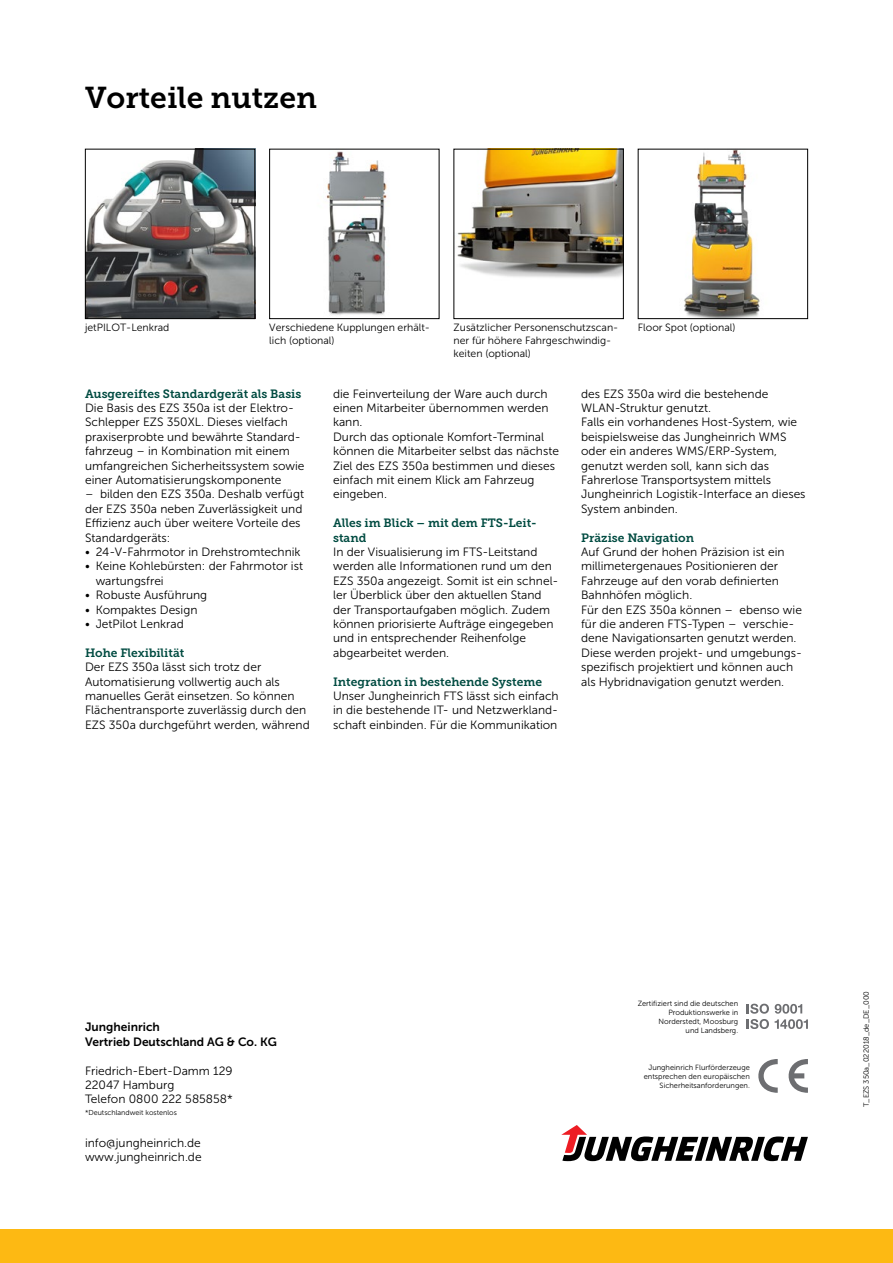
<style>
.page{position:relative;width:893px;height:1263px;background:#fff}
.page>*{position:absolute;margin:0;border:0;box-sizing:border-box;transform-origin:0 0}
.t1{font:30px "Museo JH Slab 700";color:#000}
.t2{font:12px/14.4px "Museo JH Sans 300";color:#000}
.t3{font:12px/14.4px "Museo JH Slab 700";color:#004b41}
.t4{font:12px/14.4px "Museo JH Sans 700";color:#000}
.t5{font:10.5px/12.8px "Museo JH Sans 300";color:#000}
.t6{font:7.5px/9px "Museo JH Sans 300";color:#000;text-align:right}
.t7{font:7.2px "Museo JH Sans 300";color:#000}
</style>
<div class="page">
<div style="left:0;top:1229px;width:893px;height:34px;background:#fdb913"></div>
<svg style="left:561px;top:1125px;width:247px;height:36px"></svg>
<img style="left:87px;top:151px;width:166px;height:166px">
<div style="left:85px;top:149px;width:170px;height:170px;border:1px solid #000"></div>
<img style="left:326px;top:151px;width:61px;height:165px">
<div style="left:269px;top:149px;width:170px;height:170px;border:1px solid #000"></div>
<img style="left:457px;top:151px;width:165px;height:127px">
<div style="left:454px;top:149px;width:170px;height:170px;border:1px solid #000"></div>
<img style="left:684px;top:151px;width:76px;height:166px">
<div style="left:638px;top:149px;width:170px;height:170px;border:1px solid #000"></div>
<svg style="left:758px;top:1059px;width:50px;height:34px"></svg>
<svg style="left:747px;top:1004px;width:22px;height:25px"></svg>
<svg style="left:775px;top:1004px;width:33px;height:25px"></svg>
<h1 class="t1" style="left:85px;top:80px;width:234px">Vorteile nutzen</h1>
<p class="t5" style="left:85px;top:321px;width:86px">jetPILOT-Lenkrad</p>
<p class="t5" style="left:269px;top:321px;width:162px">Verschiedene Kupplungen erhält&shy;lich (optional)</p>
<p class="t5" style="left:454px;top:321px;width:166px">Zusätzlicher Personenschutzscan&shy;ner für höhere Fahrgeschwindig&shy;keiten (optional)</p>
<p class="t5" style="left:638px;top:321px;width:99px">Floor Spot (optional)</p>
<p class="t3" style="left:85px;top:386px;width:218px">Ausgereiftes Standardgerät als Basis</p>
<p class="t2" style="left:85px;top:401px;width:221px">Die Basis des EZS 350a ist der Elektro-Schlepper EZS 350XL. Dieses vielfach praxiserprobte und bewährte Standard&shy;fahrzeug – in Kombination mit einem umfangreichen Sicherheitssystem sowie einer Automatisierungskomponente</p>
<p class="t2" style="left:85px;top:487px;width:220px">– bilden den EZS 350a. Deshalb verfügt der EZS 350a neben Zuverlässigkeit und Effizienz auch über weitere Vorteile des Standardgeräts:</p>
<p class="t2" style="left:85px;top:545px;width:217px">• 24-V-Fahrmotor in Drehstromtechnik</p>
<p class="t2" style="left:96px;top:559px;width:209px;text-indent:-11px">• Keine Kohlebürsten: der Fahrmotor ist wartungsfrei</p>
<p class="t2" style="left:85px;top:588px;width:124px">• Robuste Ausführung</p>
<p class="t2" style="left:85px;top:602px;width:114px">• Kompaktes Design</p>
<p class="t2" style="left:85px;top:617px;width:100px">• JetPilot Lenkrad</p>
<p class="t3" style="left:85px;top:646px;width:101px">Hohe Flexibilität</p>
<p class="t2" style="left:85px;top:660px;width:226px">Der EZS 350a lässt sich trotz der Automatisierung vollwertig auch als manuelles Gerät einsetzen. So können Flächentransporte zuverlässig durch den EZS 350a durchgeführt werden, während</p>
<p class="t2" style="left:581px;top:386px;width:226px">des EZS 350a wird die bestehende WLAN-Struktur genutzt.<br>Falls ein vorhandenes Host-System, wie beispielsweise das Jungheinrich WMS oder ein anderes WMS/ERP-System, genutzt werden soll, kann sich das Fahrerlose Transportsystem mittels Jungheinrich Logistik-Interface an dieses System anbinden.</p>
<p class="t3" style="left:581px;top:530px;width:115px">Präzise Navigation</p>
<p class="t2" style="left:581px;top:545px;width:222px">Auf Grund der hohen Präzision ist ein millimetergenaues Positionieren der Fahrzeuge auf den vorab definierten Bahnhöfen möglich.<br>Für den EZS 350a können – ebenso wie für die anderen FTS-Typen – verschie&shy;dene Navigationsarten genutzt werden.<br>Diese werden projekt- und umgebungs&shy;spezifisch projektiert und können auch als Hybridnavigation genutzt werden.</p>
<p class="t2" style="left:333px;top:386px;width:227px">die Feinverteilung der Ware auch durch einen Mitarbeiter übernommen werden kann.<br>Durch das optionale Komfort-Terminal können die Mitarbeiter selbst das nächste<br>Ziel des EZS 350a bestimmen und dieses einfach mit einem Klick am Fahrzeug eingeben.</p>
<p class="t3" style="left:333px;top:516px;width:205px">Alles im Blick – mit dem FTS-Leit&shy;stand</p>
<p class="t2" style="left:333px;top:545px;width:227px">In der Visualisierung im FTS-Leitstand werden alle Informationen rund um den EZS 350a angezeigt. Somit ist ein schnel&shy;ler Überblick über den aktuellen Stand der Transportaufgaben möglich. Zudem können priorisierte Aufträge eingegeben und in entsprechender Reihenfolge abgearbeitet werden.</p>
<p class="t3" style="left:333px;top:674px;width:210px">Integration in bestehende Systeme</p>
<p class="t2" style="left:333px;top:689px;width:227px;text-align:justify">Unser Jungheinrich FTS lässt sich einfach in die bestehende IT- und Netzwerkland&shy;schaft einbinden. Für die Kommunikation</p>
<p class="t4" style="left:85px;top:1020px;width:193px">Jungheinrich<br>Vertrieb Deutschland AG &amp; Co. KG</p>
<p class="t2" style="left:85px;top:1063px;width:149px">Friedrich-Ebert-Damm 129<br>22047 Hamburg<br>Telefon 0800 222 585858*</p>
<p class="t7" style="left:85px;top:1108px;width:93px">*Deutschlandweit kostenlos</p>
<p class="t2" style="left:85px;top:1135px;width:118px">info@jungheinrich.de www.jungheinrich.de</p>
<p class="t6" style="left:638px;top:999px;width:102px">Zertifiziert sind die deutschen<br>Produktionswerke in<br>Norderstedt, Moosburg<br>und Landsberg.</p>
<p class="t6" style="left:644px;top:1063px;width:108px">Jungheinrich Flurförderzeuge entsprechen den europäischen<br>Sicherheitsanforderungen.</p>
<p class="t6" style="left:862px;top:1107px;width:118px;rotate:-90deg">T_EZS 350a_022018_de_DE_000</p>
</div>
